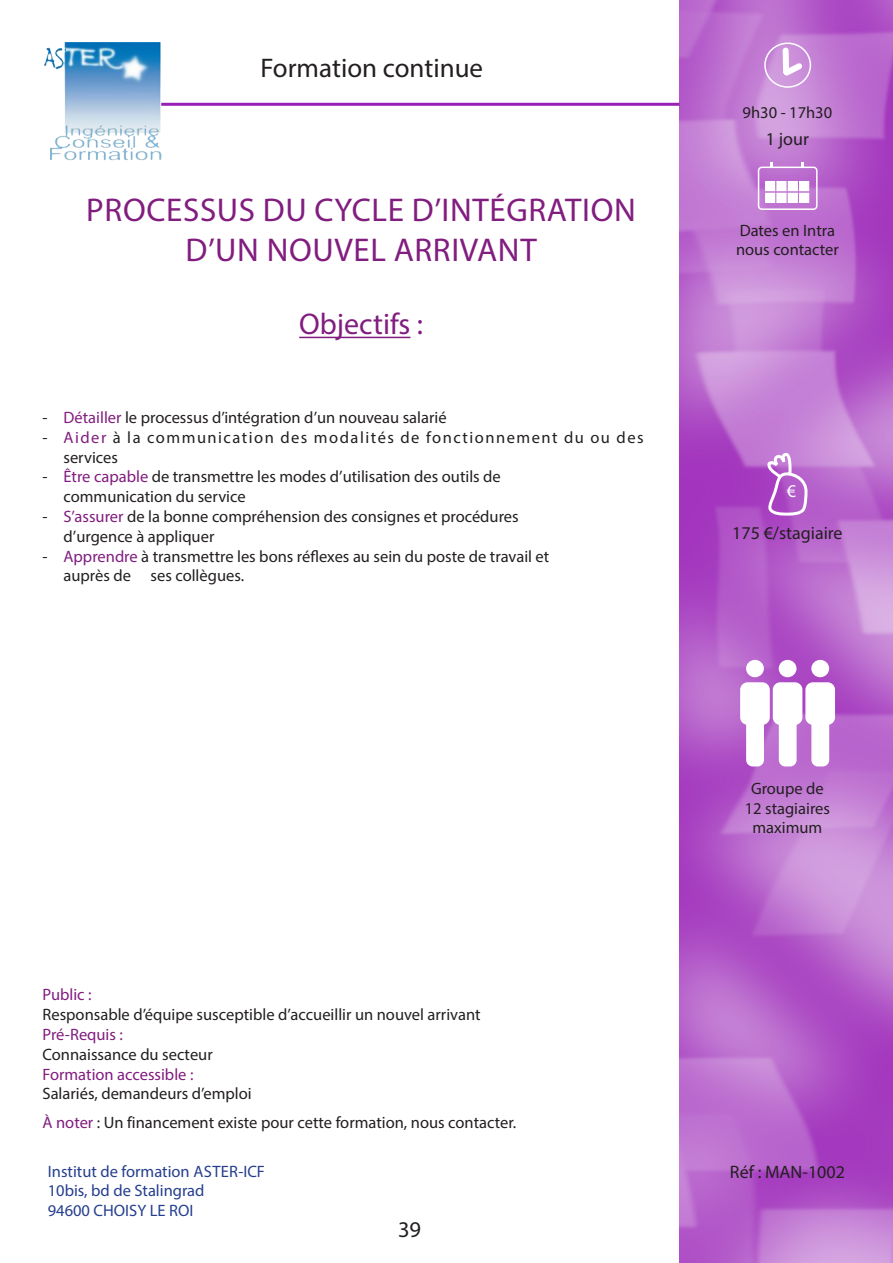
<style>
.page{position:relative;width:893px;height:1263px;background:#fff}
.page>*{position:absolute;margin:0;border:0;box-sizing:border-box;transform-origin:0 0}
.Titre{font:33px "Myriad Pro";letter-spacing:.02em;color:#811d7f}
.Sous-titre{font:30px "Myriad Pro";color:#811d7f}
.t1{font:27px "Myriad Pro";color:#231f20}
.t2{font:22.5px "Myriad Pro";color:#231f20}
.t3{font:18px "Myriad Pro";color:#231f20}
.t4{font:18px "Myriad Pro";color:#fff}
.texte-objectif{font:16.5px/19.8px "Myriad Pro";color:#231f20}
.Notes{font:16.5px "Myriad Pro";color:#231f20}
.texte-objectif-2{font:16.5px/19.8px "Myriad Pro";letter-spacing:.09em;color:#231f20}
.t5{font:16.5px/19.8px "Myriad Pro";color:#253f8e}
.Notes-2{font:16.5px "Myriad Pro";color:#811d7f}
.Dates{font:16.5px "Myriad Pro";color:#231f20}
.s1{color:#811d7f}
</style>
<div class="page">
<img style="left:680px;top:0;width:213px;height:1263px">
<hr style="left:161px;top:103px;width:519px;height:3px;background:#9820b6">
<div style="left:764px;top:43px;width:47px;height:45px;border:2px solid #fff;border-radius:50%"></div>
<svg style="left:779px;top:44px;width:28px;height:37px"></svg>
<svg style="left:767px;top:454px;width:42px;height:64px"></svg>
<div style="left:758px;top:167px;width:60px;height:43px;border:2px solid #fff;border-radius:3px"></div>
<div style="left:766px;top:182px;width:8px;height:8px;background:#fff"></div>
<div style="left:777px;top:182px;width:9px;height:8px;background:#fff"></div>
<div style="left:776px;top:181px;width:11px;height:10px;border:2px solid #fff"></div>
<div style="left:788px;top:182px;width:9px;height:8px;background:#fff"></div>
<div style="left:788px;top:181px;width:10px;height:10px;border:2px solid #fff"></div>
<div style="left:800px;top:182px;width:8px;height:8px;background:#fff"></div>
<div style="left:766px;top:194px;width:8px;height:8px;background:#fff"></div>
<div style="left:777px;top:194px;width:9px;height:8px;background:#fff"></div>
<div style="left:776px;top:193px;width:11px;height:10px;border:2px solid #fff"></div>
<div style="left:788px;top:194px;width:9px;height:8px;background:#fff"></div>
<div style="left:788px;top:193px;width:10px;height:10px;border:2px solid #fff"></div>
<div style="left:800px;top:194px;width:8px;height:8px;background:#fff"></div>
<div style="left:747px;top:661px;width:16px;height:15px;background:#fff;border-radius:50%"></div>
<div style="left:746px;top:660px;width:18px;height:17px;border:2px solid #fff;border-radius:50%"></div>
<div style="left:779px;top:661px;width:17px;height:15px;background:#fff;border-radius:50%"></div>
<div style="left:779px;top:660px;width:17px;height:17px;border:2px solid #fff;border-radius:50%"></div>
<div style="left:812px;top:661px;width:16px;height:15px;background:#fff;border-radius:50%"></div>
<div style="left:811px;top:660px;width:18px;height:17px;border:2px solid #fff;border-radius:50%"></div>
<svg style="left:739px;top:681px;width:97px;height:86px"></svg>
<img style="left:44px;top:43px;width:117px;height:118px">
<hr style="left:299px;top:337px;width:111px;height:1px;background:#811d7f">
<h3 class="t1" style="left:261px;top:51px;width:224px">Formation continue</h3>
<p class="Titre" style="left:86px;top:190px;width:551px">PROCESSUS DU CYCLE D’INTÉGRATION</p>
<p class="Titre" style="left:186px;top:229px;width:353px">D’UN NOUVEL ARRIVANT</p>
<p class="Sous-titre" style="left:299px;top:306px;width:125px">Objectifs :</p>
<p class="texte-objectif" style="left:43px;top:407px;width:406px">- <span class="s1">Détailler</span> le processus d’intégration d’un nouveau salarié</p>
<p class="texte-objectif-2" style="left:64px;top:427px;width:582px;text-indent:-21px">- <span class="s1">Aider</span> à la communication des modalités de fonctionnement du ou des services</p>
<p class="texte-objectif" style="left:64px;top:467px;width:439px;text-indent:-21px">- <span class="s1">Être capable</span> de transmettre les modes d’utilisation des outils de communication du service</p>
<p class="texte-objectif" style="left:64px;top:506px;width:457px;text-indent:-21px">- <span class="s1">S’assurer</span> de la bonne compréhension des consignes et procédures d’urgence à appliquer</p>
<p class="texte-objectif" style="left:64px;top:546px;width:487px;text-indent:-21px">- <span class="s1">Apprendre</span> à transmettre les bons réflexes au sein du poste de travail et auprès de ses collègues.</p>
<p class="Notes-2" style="left:43px;top:984px;width:51px">Public :</p>
<p class="Notes" style="left:43px;top:1004px;width:440px">Responsable d’équipe susceptible d’accueillir un nouvel arrivant</p>
<p class="Notes-2" style="left:43px;top:1024px;width:82px">Pré-Requis :</p>
<p class="Notes" style="left:43px;top:1044px;width:172px">Connaissance du secteur</p>
<p class="Notes-2" style="left:43px;top:1064px;width:152px">Formation accessible :</p>
<p class="Notes" style="left:43px;top:1083px;width:211px">Salariés, demandeurs d’emploi</p>
<p class="Notes" style="left:43px;top:1112px;width:475px"><span class="s1">À noter</span> : Un financement existe pour cette formation, nous contacter.</p>
<p class="t5" style="left:48px;top:1161px;width:219px">Institut de formation ASTER-ICF<br>10bis, bd de Stalingrad<br>94600 CHOISY LE ROI</p>
<h3 class="t2" style="left:398px;top:1216px;width:24px">39</h3>
<p class="texte-objectif" style="left:743px;top:102px;width:91px">9h30 - 17h30</p>
<p class="t3" style="left:766px;top:128px;width:45px">1 jour</p>
<p class="Dates" style="left:740px;top:220px;width:97px">Dates en Intra</p>
<p class="Dates" style="left:736px;top:240px;width:104px">nous contacter</p>
<p class="t4" style="left:787px;top:480px;width:11px">€</p>
<p class="t3" style="left:732px;top:522px;width:112px">175 €/stagiaire</p>
<p class="texte-objectif" style="left:745px;top:778px;width:87px;text-align:center">Groupe de<br>12 stagiaires maximum</p>
<p class="t3" style="left:730px;top:1160px;width:117px">Réf : MAN-1002</p>
</div>
